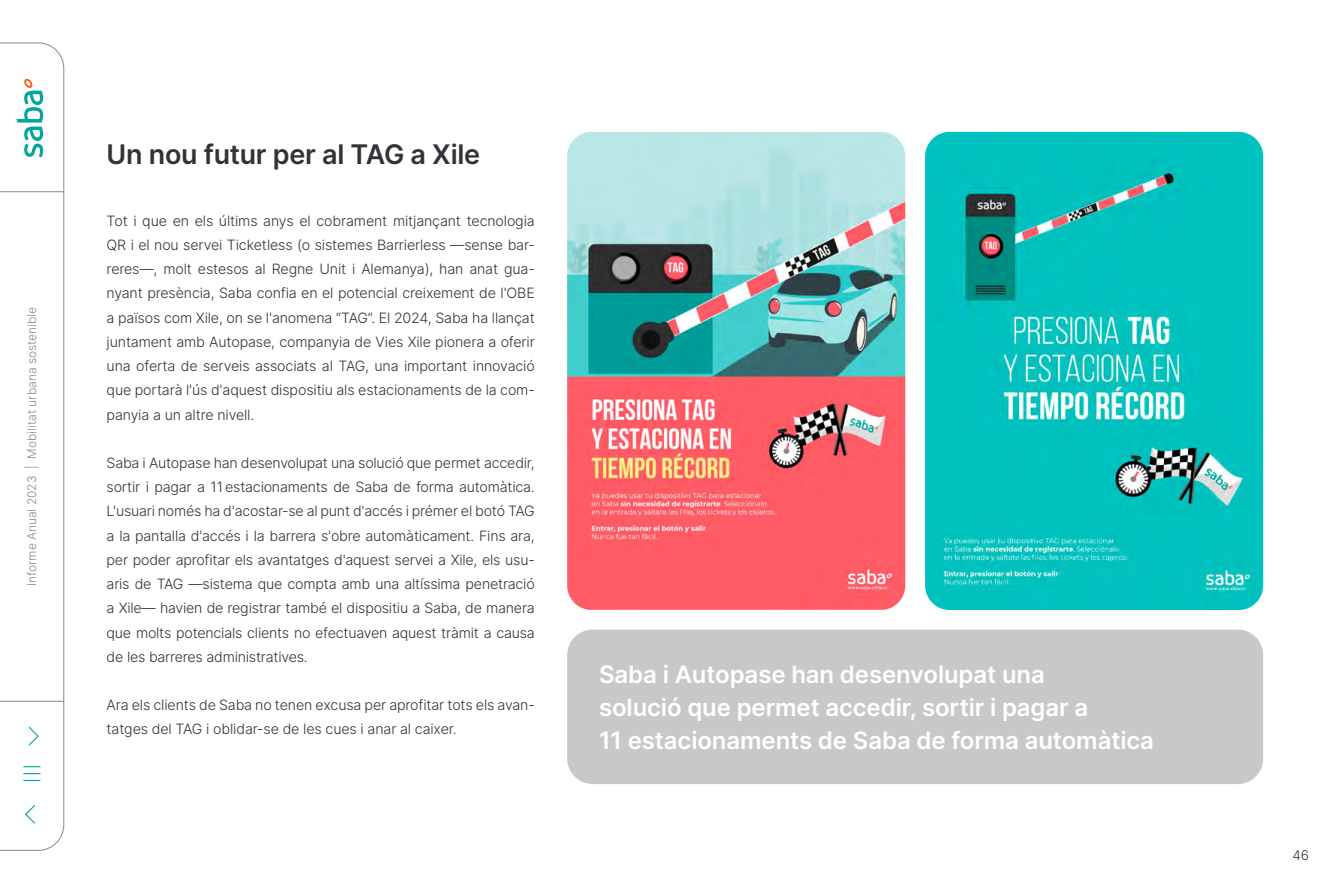
<style>
.page{position:relative;width:1327px;height:893px;background:#fff}
.page>*{position:absolute;margin:0;border:0;box-sizing:border-box;transform-origin:0 0}
.t1{font:600 27px "Inter";letter-spacing:-.01em;color:#353138}
.t2{font:600 24px/33px "Inter";letter-spacing:-.005em;color:#fff}
.t3{font:300 14.25px/24.3px "Inter";letter-spacing:-.01em;color:#353138;text-align:justify}
.t4{font:300 13.5px "Inter";color:#353138}
.t5{font:300 12px "Inter";color:#89868e}
</style>
<div class="page">
<img style="left:925px;top:132px;width:338px;height:478px">
<img style="left:567px;top:132px;width:338px;height:478px">
<div style="left:567px;top:630px;width:696px;height:154px;background:#c8c8c8;border-radius:26px"></div>
<svg style="left:0;top:43px;width:64px;height:808px"></svg>
<svg style="left:16px;top:78px;width:27px;height:79px"></svg>
<svg style="left:23px;top:726px;width:18px;height:99px"></svg>
<hr style="left:0;top:191px;width:64px;height:1px;background:#89868e">
<hr style="left:0;top:701px;width:64px;height:1px;background:#89868e">
<p class="t5" style="left:23px;top:586px;width:281px;rotate:-90deg">Informe Anual 2023 | Mobilitat urbana sostenible</p>
<h1 class="t1" style="left:107px;top:135px;width:375px">Un nou futur per al TAG a Xile</h1>
<p class="t3" style="left:107px;top:208px;width:430px">Tot i que en els últims anys el cobrament mitjançant tecnologia QR i el nou servei Ticketless (o sistemes Barrierless —sense bar&shy;reres—, molt estesos al Regne Unit i Alemanya), han anat gua&shy;nyant presència, Saba confia en el potencial creixement de l'OBE a països com Xile, on se l'anomena “TAG”. El 2024, Saba ha llançat juntament amb Autopase, companyia de Vies Xile pionera a oferir una oferta de serveis associats al TAG, una important innovació que portarà l'ús d'aquest dispositiu als estacionaments de la com&shy;panyia a un altre nivell.</p>
<p class="t3" style="left:107px;top:450px;width:430px">Saba i Autopase han desenvolupat una solució que permet accedir, sortir i pagar a 11 estacionaments de Saba de forma automàtica.<br>L'usuari només ha d'acostar-se al punt d'accés i prémer el botó TAG a la pantalla d'accés i la barrera s'obre automàticament. Fins ara, per poder aprofitar els avantatges d'aquest servei a Xile, els usu&shy;aris de TAG —sistema que compta amb una altíssima penetració a Xile— havien de registrar també el dispositiu a Saba, de manera que molts potencials clients no efectuaven aquest tràmit a causa de les barreres administratives.</p>
<p class="t3" style="left:107px;top:693px;width:430px">Ara els clients de Saba no tenen excusa per aprofitar tots els avan&shy;tatges del TAG i oblidar-se de les cues i anar al caixer.</p>
<h2 class="t2" style="left:599px;top:657px;width:556px">Saba i Autopase han desenvolupat una<br>solució que permet accedir, sortir i pagar a<br>11 estacionaments de Saba de forma automàtica</h2>
<p class="t4" style="left:1292px;top:846px;width:18px">46</p>
</div>
